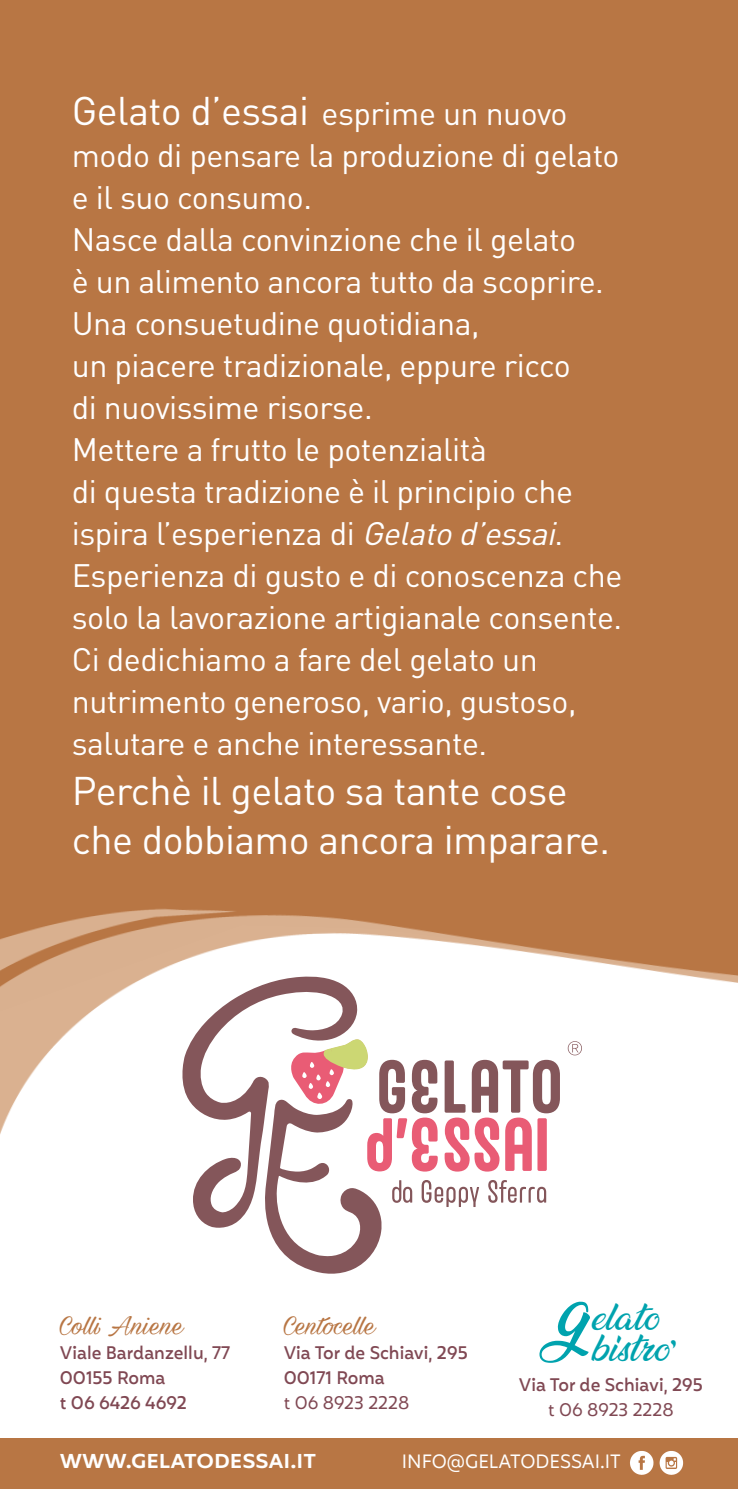
<style>
.page{position:relative;width:738px;height:1489px;background:#fff}
.page>*{position:absolute;margin:0;border:0;box-sizing:border-box;transform-origin:0 0}
.t1{font:45.75px "Ananda";color:#00a3ae;scale:1.05 1}
.t2{font:39.5px/49.5px "DIN";letter-spacing:-.015em;color:#fff}
.t3{font:33px "Ananda";letter-spacing:.01em;color:#00a3ae;scale:1.05 1}
.t4{font:33px "Ananda";letter-spacing:.01em;color:#00a3ae;scale:1.04 1}
.t5{font:32px/42px "DIN";letter-spacing:-.015em;color:#fff}
.t6{font:29.25px "Milasian Circa PERSONAL";letter-spacing:-.005em;color:#b87644;scale:1.06 1}
.t7{font:600 19.5px "Mohr";color:#fff;scale:1.07 1}
.t8{font:18.75px "Mohr";color:#fff;scale:.95 1}
.t9{font:500 17.75px/25px "Mohr";color:#804853;scale:.95 1}
.t10{font:17.75px "Mohr";color:#804853;scale:.95 1}
.s1{font-size:39.5px}
.s2{font-style:italic}
.s3{font-size:68.25px}
</style>
<div class="page">
<div style="left:0;top:0;width:737px;height:894px;background:#b87644"></div>
<img style="left:0;top:894px;width:737px;height:240px">
<div style="left:0;top:1438px;width:736px;height:50px;background:#b87644"></div>
<img style="left:630px;top:1451px;width:54px;height:24px">
<svg style="left:182px;top:976px;width:176px;height:252px"></svg>
<svg style="left:261px;top:1039px;width:298px;height:234px"></svg>
<svg style="left:567px;top:1041px;width:14px;height:14px"></svg>
<p class="t5" style="left:72px;top:96px;width:551px"><span class="s1">Gelato d’essai</span> esprime un nuovo modo di pensare la produzione di gelato e il suo consumo.<br>Nasce dalla convinzione che il gelato<br>è un alimento ancora tutto da scoprire.<br>Una consuetudine quotidiana,<br>un piacere tradizionale, eppure ricco<br>di nuovissime risorse.<br>Mettere a frutto le potenzialità<br>di questa tradizione è il principio che ispira l’esperienza di <span class="s2">Gelato d’essai</span>.<br>Esperienza di gusto e di conoscenza che solo la lavorazione artigianale consente.<br>Ci dedichiamo a fare del gelato un nutrimento generoso, vario, gustoso, salutare e anche interessante.</p>
<p class="t2" style="left:72px;top:770px;width:539px">Perchè il gelato sa tante cose che dobbiamo ancora imparare.</p>
<p class="t6" style="left:60px;top:1306px;width:118px">Colli Aniene</p>
<p class="t9" style="left:60px;top:1339px;width:181px">Viale Bardanzellu, 77<br>00155 Roma<br>t 06 6426 4692</p>
<p class="t6" style="left:283px;top:1306px;width:88px">Centocelle</p>
<p class="t9" style="left:283px;top:1340px;width:195px">Via Tor de Schiavi, 295<br>00171 Roma</p>
<p class="t10" style="left:283px;top:1392px;width:133px">t 06 8923 2228</p>
<p class="t4" style="left:557px;top:1302px;width:100px"><span class="s3">g</span>elato</p>
<p class="t3" style="left:591px;top:1333px;width:76px">bistro</p>
<h1 class="t1" style="left:664px;top:1333px;width:10px">’</h1>
<p class="t9" style="left:518px;top:1372px;width:195px">Via Tor de Schiavi, 295</p>
<p class="t10" style="left:547px;top:1399px;width:133px">t 06 8923 2228</p>
<p class="t7" style="left:60px;top:1449px;width:241px">WWW.GELATODESSAI.IT</p>
<p class="t8" style="left:401px;top:1449px;width:232px">INFO@GELATODESSAI.IT</p>
</div>
